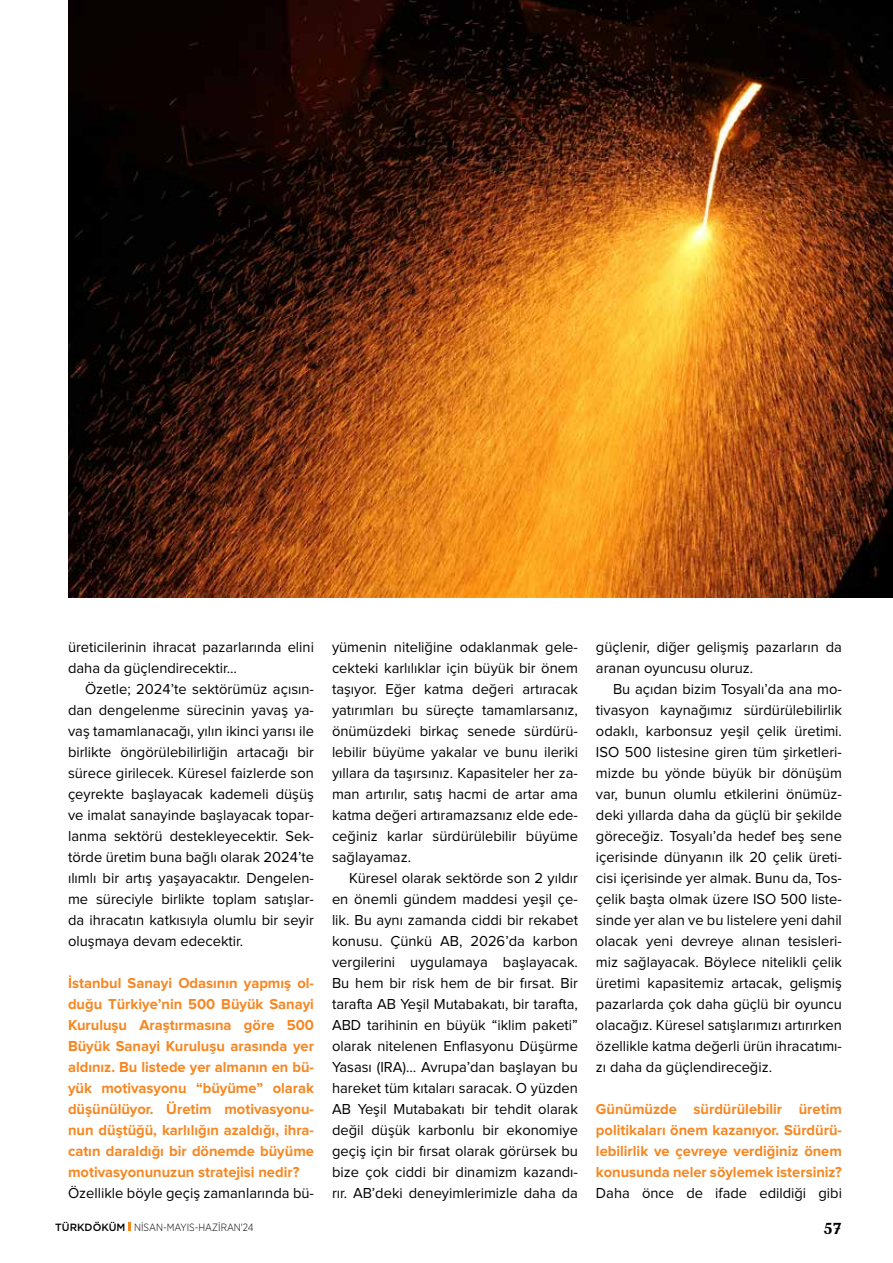
<style>
.page{position:relative;width:893px;height:1263px;background:#fff}
.page>*{position:absolute;margin:0;border:0;box-sizing:border-box;transform-origin:0 0}
.t1{font:700 16.5px "Candida Std";color:#000}
.t2{font:15px/21px "Proxima Nova";color:#000;text-align:justify}
.t3{font:700 15px/21px "Proxima Nova";color:#f68722;text-align:justify}
.t4{font:300 10.5px "Gotham Narrow";color:#000}
.s1{font-family:"Gotham";font-weight:500}
</style>
<div class="page">
<svg style="left:129px;top:1222px;width:2px;height:9px"></svg>
<img style="left:68px;top:0;width:825px;height:597px">
<p class="t2" style="left:68px;top:637px;width:247px">üreticilerinin ihracat pazarlarında elini daha da güçlendirecektir…</p>
<p class="t2" style="left:68px;top:679px;width:247px;text-indent:17px">Özetle; 2024’te sektörümüz açısın&shy;dan dengelenme sürecinin yavaş ya&shy;vaş tamamlanacağı, yılın ikinci yarısı ile birlikte öngörülebilirliğin artacağı bir sürece girilecek. Küresel faizlerde son çeyrekte başlayacak kademeli düşüş ve imalat sanayinde başlayacak topar&shy;lanma sektörü destekleyecektir. Sek&shy;törde üretim buna bağlı olarak 2024’te ılımlı bir artış yaşayacaktır. Dengelen&shy;me süreciyle birlikte toplam satışlar&shy;da ihracatın katkısıyla olumlu bir seyir oluşmaya devam edecektir.</p>
<p class="t3" style="left:68px;top:973px;width:247px">İstanbul Sanayi Odasının yapmış ol&shy;duğu Türkiye’nin 500 Büyük Sanayi Kuruluşu Araştırmasına göre 500<br>Büyük Sanayi Kuruluşu arasında yer aldınız. Bu listede yer almanın en bü&shy;yük motivasyonu “büyüme” olarak düşünülüyor. Üretim motivasyonu&shy;nun düştüğü, karlılığın azaldığı, ihra&shy;catın daraldığı bir dönemde büyüme motivasyonunuzun stratejisi nedir?</p>
<p class="t2" style="left:68px;top:1183px;width:247px">Özellikle böyle geçiş zamanlarında bü-</p>
<p class="t2" style="left:332px;top:637px;width:247px">yümenin niteliğine odaklanmak gele&shy;cekteki karlılıklar için büyük bir önem taşıyor. Eğer katma değeri artıracak yatırımları bu süreçte tamamlarsanız, önümüzdeki birkaç senede sürdürü&shy;lebilir büyüme yakalar ve bunu ileriki yıllara da taşırsınız. Kapasiteler her za&shy;man artırılır, satış hacmi de artar ama katma değeri artıramazsanız elde ede&shy;ceğiniz karlar sürdürülebilir büyüme sağlayamaz.</p>
<p class="t2" style="left:332px;top:868px;width:247px;text-indent:17px">Küresel olarak sektörde son 2 yıldır en önemli gündem maddesi yeşil çe&shy;lik. Bu aynı zamanda ciddi bir rekabet konusu. Çünkü AB, 2026’da karbon vergilerini uygulamaya başlayacak.<br>Bu hem bir risk hem de bir fırsat. Bir tarafta AB Yeşil Mutabakatı, bir tarafta, ABD tarihinin en büyük “iklim paketi” olarak nitelenen Enflasyonu Düşürme Yasası (IRA)… Avrupa’dan başlayan bu hareket tüm kıtaları saracak. O yüzden AB Yeşil Mutabakatı bir tehdit olarak değil düşük karbonlu bir ekonomiye geçiş için bir fırsat olarak görürsek bu bize çok ciddi bir dinamizm kazandı&shy;rır. AB’deki deneyimlerimizle daha da</p>
<p class="t2" style="left:596px;top:637px;width:247px">güçlenir, diğer gelişmiş pazarların da aranan oyuncusu oluruz.</p>
<p class="t2" style="left:596px;top:679px;width:247px;text-indent:17px">Bu açıdan bizim Tosyalı’da ana mo&shy;tivasyon kaynağımız sürdürülebilirlik odaklı, karbonsuz yeşil çelik üretimi.<br>ISO 500 listesine giren tüm şirketleri&shy;mizde bu yönde büyük bir dönüşüm var, bunun olumlu etkilerini önümüz&shy;deki yıllarda daha da güçlü bir şekilde göreceğiz. Tosyalı’da hedef beş sene içerisinde dünyanın ilk 20 çelik üreti&shy;cisi içerisinde yer almak. Bunu da, Tos&shy;çelik başta olmak üzere ISO 500 liste&shy;sinde yer alan ve bu listelere yeni dahil olacak yeni devreye alınan tesisleri&shy;miz sağlayacak. Böylece nitelikli çelik üretimi kapasitemiz artacak, gelişmiş pazarlarda çok daha güçlü bir oyuncu olacağız. Küresel satışlarımızı artırırken özellikle katma değerli ürün ihracatımı&shy;zı daha da güçlendireceğiz.</p>
<p class="t3" style="left:596px;top:1099px;width:247px">Günümüzde sürdürülebilir üretim politikaları önem kazanıyor. Sürdürü&shy;lebilirlik ve çevreye verdiğiniz önem konusunda neler söylemek istersiniz?</p>
<p class="t2" style="left:596px;top:1183px;width:247px">Daha önce de ifade edildiği gibi</p>
<p class="t4" style="left:55px;top:1221px;width:200px"><span class="s1">TÜRKDÖKÜM</span> NİSAN-MAYIS-HAZİRAN'24</p>
<p class="t1" style="left:824px;top:1219px;width:20px">57</p>
</div>
